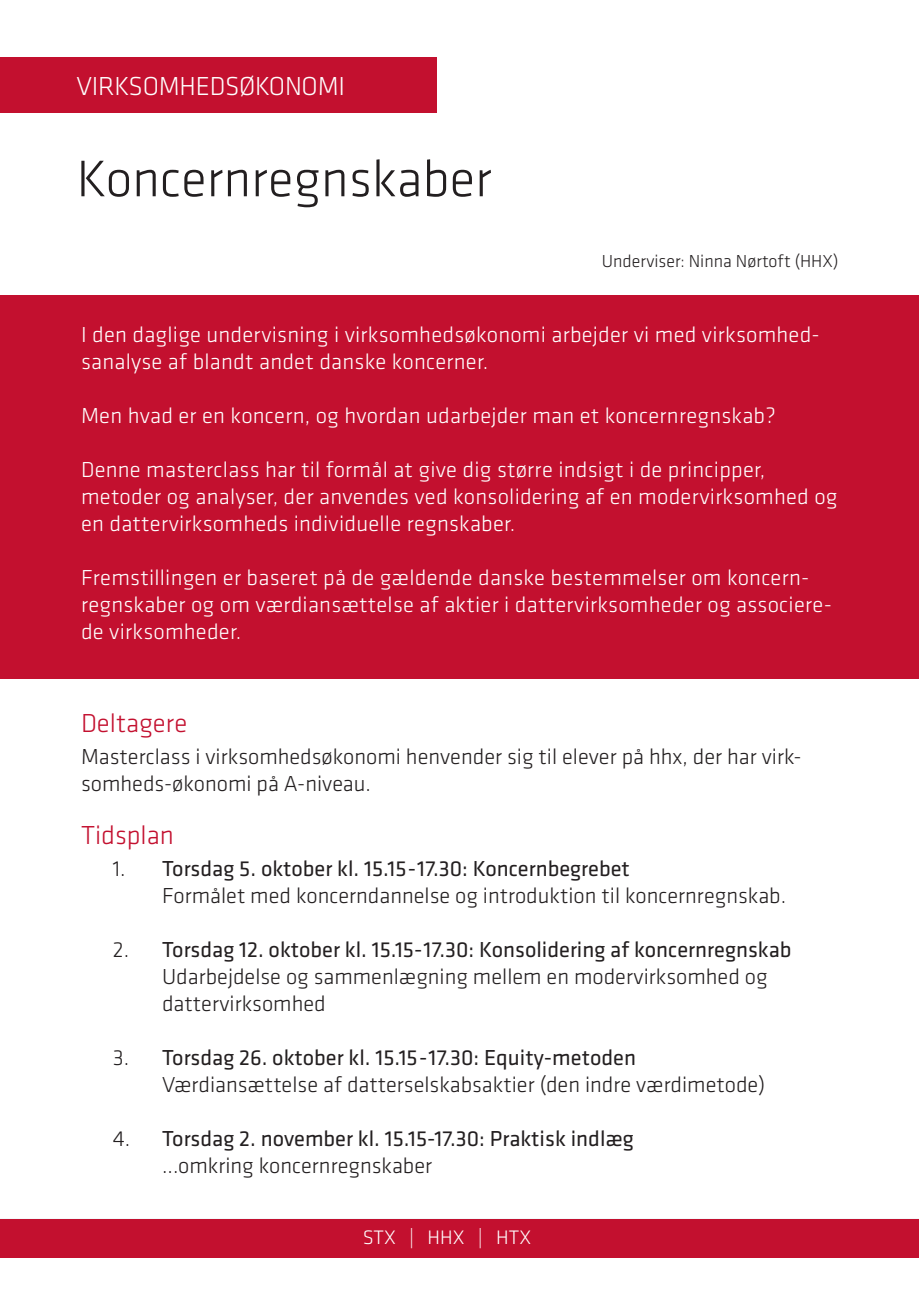
<style>
.page{position:relative;width:919px;height:1314px;background:#fff}
.page>*{position:absolute;margin:0;border:0;box-sizing:border-box;transform-origin:0 0}
.Overskrift{font:300 53.32px "Klavika";color:#231f20}
.Fag{font:300 27px "Klavika";letter-spacing:-.01em;color:#fff}
.Mellemrubrik{font:300 27px "Klavika";color:#c3102f}
.Indhold__punkter{font:300 22.5px/27px "Klavika";letter-spacing:.01em;color:#fff}
.Brød__tidsplan__luft{font:300 22.5px/27px "Klavika";color:#231f20}
.Brød__tidsplan__luft-2{font:22.5px "Klavika";color:#231f20}
.Brød{font:300 22.5px/27px "Klavika";color:#231f20}
.t1{font:300 20.25px "Klavika";color:#fff}
.Brød-2{font:300 18px "Klavika";color:#231f20}
.s1{font-weight:300}
</style>
<div class="page">
<div style="left:0;top:57px;width:436px;height:56px;background:#c3102f"></div>
<div style="left:0;top:295px;width:918px;height:384px;background:#c3102f"></div>
<div style="left:0;top:1219px;width:918px;height:38px;background:#c3102f"></div>
<p class="Fag" style="left:77px;top:72px;width:270px">VIRKSOMHEDSØKONOMI</p>
<p class="Overskrift" style="left:77px;top:150px;width:416px">Koncernregnskaber</p>
<p class="Brød-2" style="left:601px;top:251px;width:238px">Underviser: Ninna Nørtoft (HHX)</p>
<p class="Indhold__punkter" style="left:81px;top:322px;width:740px">I den daglige undervisning i virksomhedsøkonomi arbejder vi med virksomhed&shy;sanalyse af blandt andet danske koncerner.</p>
<p class="Indhold__punkter" style="left:81px;top:403px;width:696px">Men hvad er en koncern, og hvordan udarbejder man et koncernregnskab?</p>
<p class="Indhold__punkter" style="left:81px;top:457px;width:758px">Denne masterclass har til formål at give dig større indsigt i de principper, metoder og analyser, der anvendes ved konsolidering af en modervirksomhed og en dattervirksomheds individuelle regnskaber.</p>
<p class="Indhold__punkter" style="left:81px;top:565px;width:752px">Fremstillingen er baseret på de gældende danske bestemmelser om koncern&shy;regnskaber og om værdiansættelse af aktier i dattervirksomheder og associere&shy;de virksomheder.</p>
<p class="Mellemrubrik" style="left:81px;top:708px;width:108px">Deltagere</p>
<p class="Brød" style="left:81px;top:743px;width:722px">Masterclass i virksomhedsøkonomi henvender sig til elever på hhx, der har virk&shy;somheds-økonomi på A-niveau.</p>
<p class="Mellemrubrik" style="left:81px;top:821px;width:94px">Tidsplan</p>
<p class="Brød__tidsplan__luft-2" style="left:113px;top:857px;width:518px"><span class="s1">1.</span> Torsdag 5. oktober kl. 15.15-17.30: Koncernbegrebet</p>
<p class="Brød__tidsplan__luft" style="left:162px;top:883px;width:625px">Formålet med koncerndannelse og introduktion til koncernregnskab.</p>
<p class="Brød__tidsplan__luft-2" style="left:113px;top:938px;width:680px"><span class="s1">2.</span> Torsdag 12. oktober kl. 15.15-17.30: Konsolidering af koncernregnskab</p>
<p class="Brød__tidsplan__luft" style="left:162px;top:964px;width:607px">Udarbejdelse og sammenlægning mellem en modervirksomhed og dattervirksomhed</p>
<p class="Brød__tidsplan__luft-2" style="left:113px;top:1046px;width:524px"><span class="s1">3.</span> Torsdag 26. oktober kl. 15.15-17.30: Equity-metoden</p>
<p class="Brød__tidsplan__luft" style="left:162px;top:1072px;width:604px">Værdiansættelse af datterselskabsaktier (den indre værdimetode)</p>
<p class="Brød__tidsplan__luft-2" style="left:113px;top:1127px;width:522px"><span class="s1">4.</span> Torsdag 2. november kl. 15.15-17.30: Praktisk indlæg</p>
<p class="Brød__tidsplan__luft" style="left:162px;top:1153px;width:271px">...omkring koncernregnskaber</p>
<p class="t1" style="left:362px;top:1226px;width:170px">STX | HHX | HTX</p>
</div>
